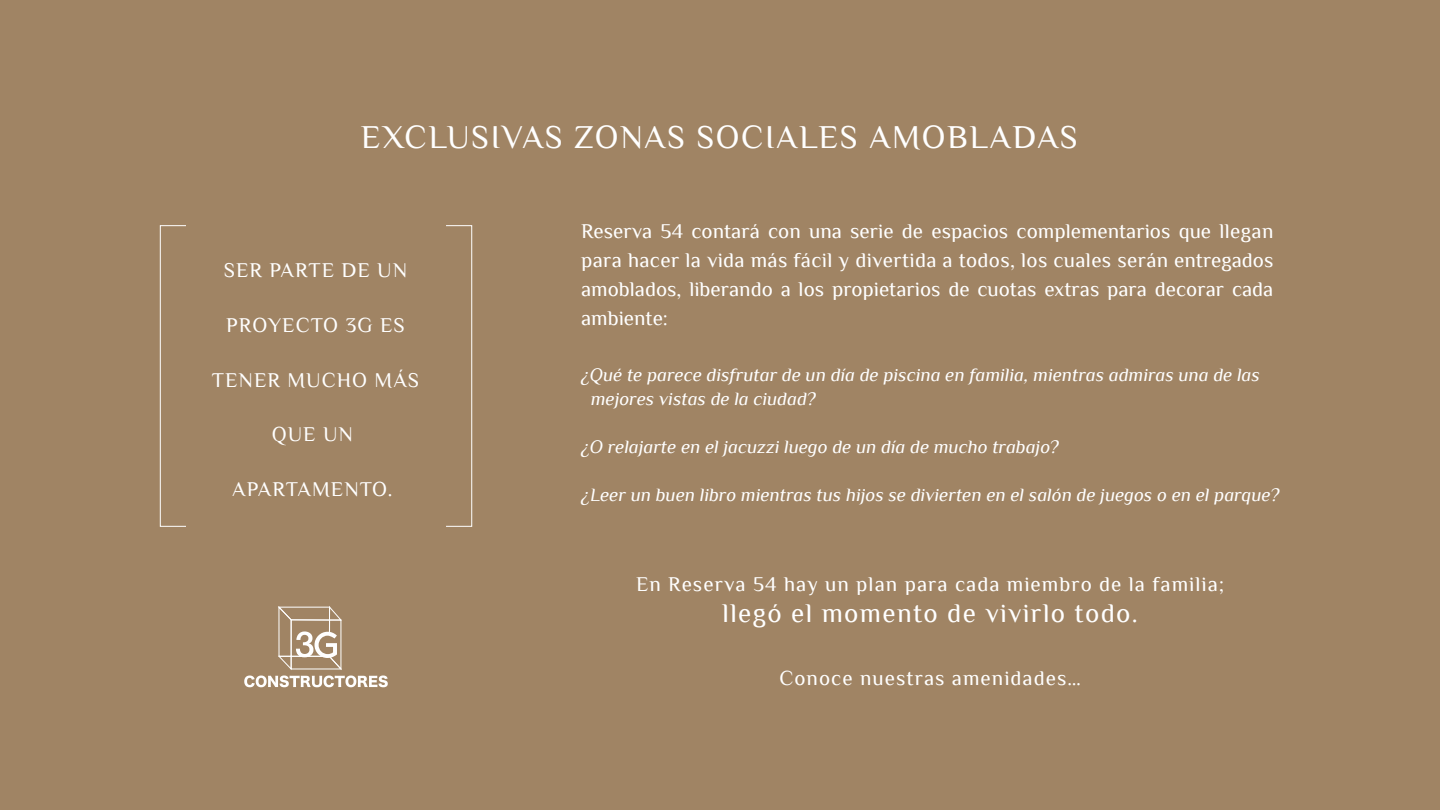
<style>
.page{position:relative;width:1440px;height:810px;background:#a08464}
.page>*{position:absolute;margin:0;border:0;box-sizing:border-box;transform-origin:0 0}
.t1{font:33.3px "Philosopher";letter-spacing:.05em;color:#fff}
.t2{font:27px "Philosopher";letter-spacing:.05em;color:#fff}
.t3{font:21px/29.2px "Philosopher";letter-spacing:.05em;color:#fff;text-align:justify}
.t4{font:italic 18.75px/24px "Philosopher";color:#fff}
</style>
<div class="page">
<div style="left:160px;top:225px;width:26px;height:302px;border:1px solid #fff"></div>
<div style="left:446px;top:225px;width:26px;height:302px;border:1px solid #fff"></div>
<svg style="left:244px;top:606px;width:144px;height:81px"></svg>
<h1 class="t1" style="left:361px;top:119px;width:718px">EXCLUSIVAS ZONAS SOCIALES AMOBLADAS</h1>
<p class="t3" style="left:224px;top:256px;width:185px">SER PARTE DE UN</p>
<p class="t3" style="left:226px;top:311px;width:180px">PROYECTO 3G ES</p>
<p class="t3" style="left:212px;top:365px;width:209px">TENER MUCHO MÁS</p>
<p class="t3" style="left:272px;top:420px;width:83px">QUE UN</p>
<p class="t3" style="left:232px;top:475px;width:162px">APARTAMENTO.</p>
<p class="t3" style="left:581px;top:216px;width:694px">Reserva 54 contará con una serie de espacios complementarios que llegan para hacer la vida más fácil y divertida a todos, los cuales serán entregados amoblados, liberando a los propietarios de cuotas extras para decorar cada ambiente:</p>
<p class="t4" style="left:591px;top:363px;width:671px;text-indent:-9px">¿Qué te parece disfrutar de un día de piscina en familia, mientras admiras una de las mejores vistas de la ciudad?</p>
<p class="t4" style="left:581px;top:435px;width:479px">¿O relajarte en el jacuzzi luego de un día de mucho trabajo?</p>
<p class="t4" style="left:581px;top:483px;width:700px">¿Leer un buen libro mientras tus hijos se divierten en el salón de juegos o en el parque?</p>
<p class="t3" style="left:636px;top:570px;width:590px">En Reserva 54 hay un plan para cada miembro de la familia;</p>
<p class="t2" style="left:723px;top:599px;width:417px">llegó el momento de vivirlo todo.</p>
<p class="t3" style="left:779px;top:664px;width:303px">Conoce nuestras amenidades…</p>
</div>
